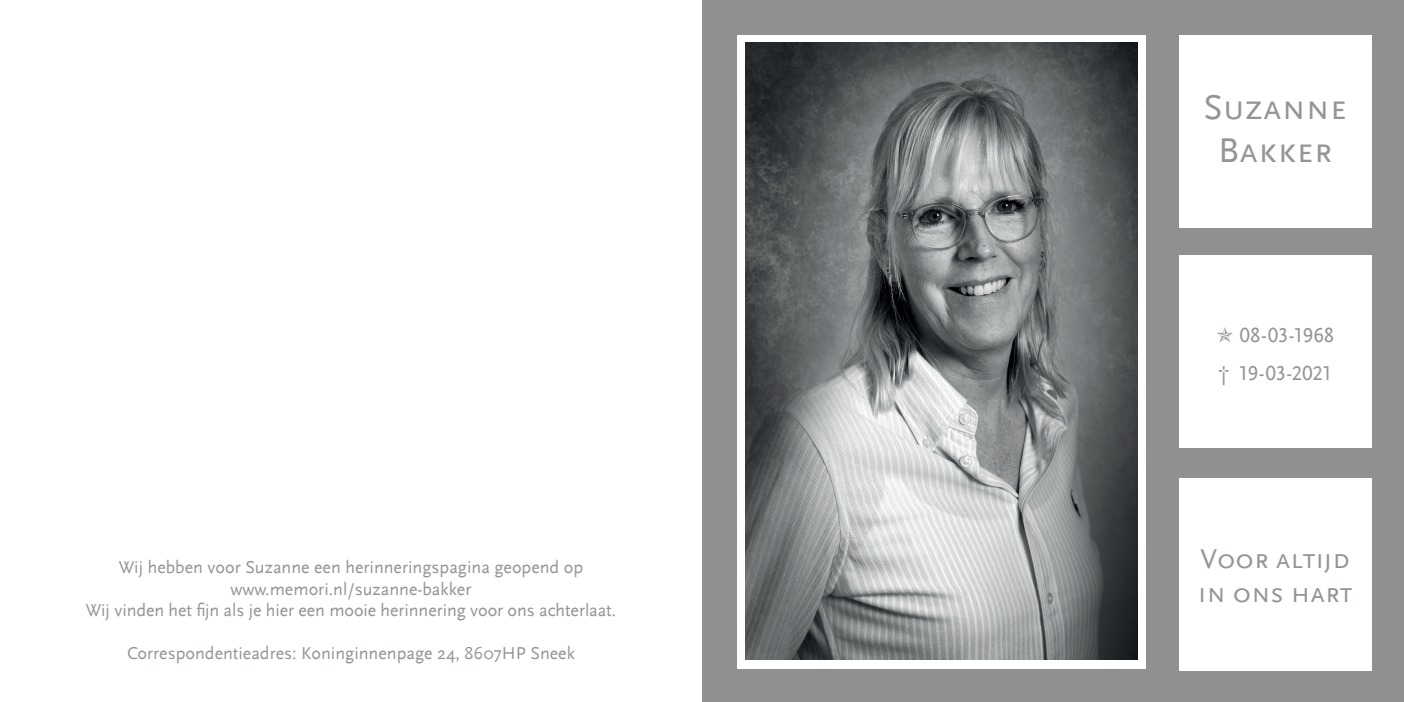
<style>
.page{position:relative;width:1404px;height:702px;background:#fff}
.page>*{position:absolute;margin:0;border:0;box-sizing:border-box;transform-origin:0 0}
.t1{font:36px/43.2px "Scala Sans LF Caps";color:#939598;text-align:center}
.t2{font:28.5px/34.2px "Scala Sans LF Caps";color:#939598}
.t3{font:21px/37.5px "Scala Sans LF Caps";letter-spacing:-.005em;color:#939598;text-align:right}
.t4{font:18px/21.6px "Scala Sans";color:#939598;text-align:center}
</style>
<div class="page">
<div style="left:702px;top:0;width:701px;height:702px;background:#918f8f"></div>
<svg style="left:737px;top:35px;width:408px;height:633px;background:#e8e8e9"></svg>
<div style="left:1178px;top:35px;width:193px;height:193px;background:#fff"></div>
<div style="left:1178px;top:254px;width:193px;height:193px;background:#fff"></div>
<div style="left:1178px;top:477px;width:193px;height:193px;background:#fff"></div>
<img style="left:745px;top:43px;width:391px;height:616px">
<p class="t4" style="left:86px;top:556px;width:532px">Wij hebben voor Suzanne een herinneringspagina geopend op www.memori.nl/suzanne-bakker<br>Wij vinden het fijn als je hier een mooie herinnering voor ons achterlaat.</p>
<p class="t4" style="left:127px;top:643px;width:449px">Correspondentieadres: Koninginnenpage 24, 8607HP Sneek</p>
<h1 class="t1" style="left:1203px;top:86px;width:145px">Suzanne<br>Bakker</h1>
<p class="t3" style="left:1217px;top:317px;width:118px">08-03-1968<br>† 19-03-2021</p>
<h2 class="t2" style="left:1197px;top:541px;width:156px">Voor altijd in ons hart</h2>
</div>
